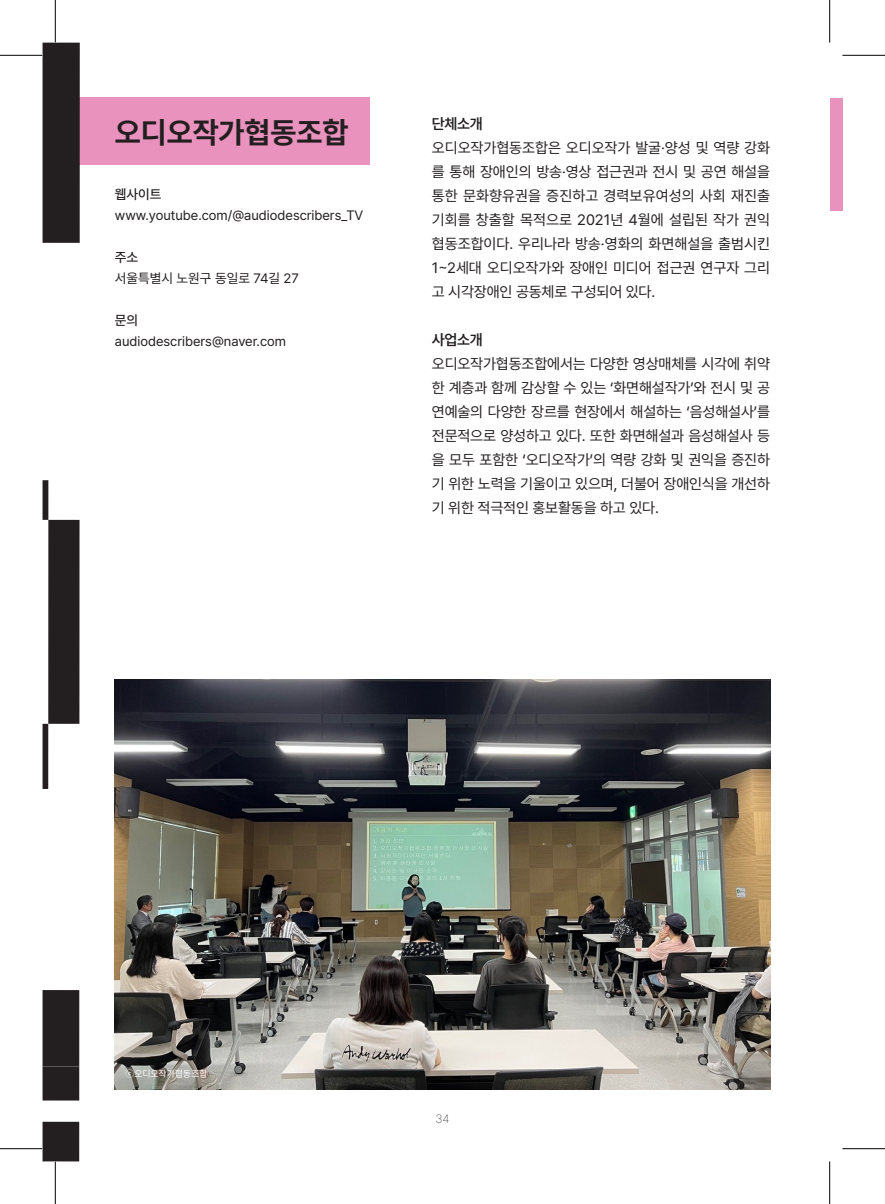
<style>
.page{position:relative;width:885px;height:1204px;background:#fff}
.page>*{position:absolute;margin:0;border:0;box-sizing:border-box;transform-origin:0 0}
.t1{font:700 30px "Pretendard";color:#231f20}
.t2{font:15px/24px "Pretendard";letter-spacing:-.01em;color:#231f20;text-align:justify}
.t3{font:600 15px "Pretendard";letter-spacing:-.02em;color:#231f20}
.t4{font:13.5px "Pretendard";color:#231f20}
.t5{font:500 13.5px "Pretendard";color:#231f20}
.t6{font:100 12px "Pretendard";color:#231f20}
.t7{font:9px "Noto Sans CJ Kkr";letter-spacing:-.02em;color:#fff}
</style>
<div class="page">
<div style="left:55px;top:98px;width:314px;height:67px;background:#ea92be"></div>
<img style="left:115px;top:679px;width:655px;height:410px">
<div style="left:43px;top:43px;width:37px;height:200px;background:#231f20"></div>
<div style="left:48px;top:520px;width:31px;height:203px;background:#231f20"></div>
<div style="left:43px;top:480px;width:5px;height:40px;background:#231f20"></div>
<div style="left:43px;top:723px;width:5px;height:66px;background:#231f20"></div>
<div style="left:43px;top:1121px;width:36px;height:40px;background:#231f20"></div>
<div style="left:43px;top:1066px;width:36px;height:34px;background:#231f20"></div>
<div style="left:43px;top:989px;width:36px;height:77px;background:#231f20"></div>
<div style="left:829px;top:98px;width:13px;height:112px;background:#ea92be"></div>
<hr style="left:0;top:55px;width:43px;height:1px;background:#000">
<hr style="left:842px;top:55px;width:42px;height:1px;background:#000">
<hr style="left:0;top:1148px;width:43px;height:1px;background:#000">
<hr style="left:842px;top:1148px;width:42px;height:1px;background:#000">
<hr style="left:55px;top:0;width:1px;height:43px;background:#000">
<hr style="left:55px;top:1161px;width:1px;height:42px;background:#000">
<hr style="left:829px;top:0;width:1px;height:43px;background:#000">
<hr style="left:829px;top:1161px;width:1px;height:42px;background:#000">
<p class="t1" style="left:115px;top:111px;width:235px">오디오작가협동조합</p>
<p class="t5" style="left:115px;top:185px;width:48px">웹사이트</p>
<p class="t4" style="left:115px;top:206px;width:250px">www.youtube.com/@audiodescribers_TV</p>
<p class="t5" style="left:115px;top:248px;width:25px">주소</p>
<p class="t4" style="left:115px;top:269px;width:186px">서울특별시 노원구 동일로 74길 27</p>
<p class="t5" style="left:115px;top:311px;width:25px">문의</p>
<p class="t4" style="left:115px;top:332px;width:173px">audiodescribers@naver.com</p>
<p class="t3" style="left:432px;top:113px;width:52px">단체소개</p>
<p class="t2" style="left:432px;top:135px;width:340px">오디오작가협동조합은 오디오작가 발굴·양성 및 역량 강화 를 통해 장애인의 방송·영상 접근권과 전시 및 공연 해설을 통한 문화향유권을 증진하고 경력보유여성의 사회 재진출 기회를 창출할 목적으로 2021년 4월에 설립된 작가 권익 협동조합이다. 우리나라 방송·영화의 화면해설을 출범시킨 1~2세대 오디오작가와 장애인 미디어 접근권 연구자 그리 고 시각장애인 공동체로 구성되어 있다.</p>
<p class="t3" style="left:432px;top:329px;width:52px">사업소개</p>
<p class="t2" style="left:432px;top:351px;width:339px">오디오작가협동조합에서는 다양한 영상매체를 시각에 취약 한 계층과 함께 감상할 수 있는 ‘화면해설작가’와 전시 및 공 연예술의 다양한 장르를 현장에서 해설하는 ‘음성해설사’를 전문적으로 양성하고 있다. 또한 화면해설과 음성해설사 등 을 모두 포함한 ‘오디오작가’의 역량 강화 및 권익을 증진하 기 위한 노력을 기울이고 있으며, 더불어 장애인식을 개선하 기 위한 적극적인 홍보활동을 하고 있다.</p>
<p class="t7" style="left:125px;top:1068px;width:83px">ⓒ오디오작가협동조합</p>
<p class="t6" style="left:435px;top:1110px;width:16px">34</p>
</div>
